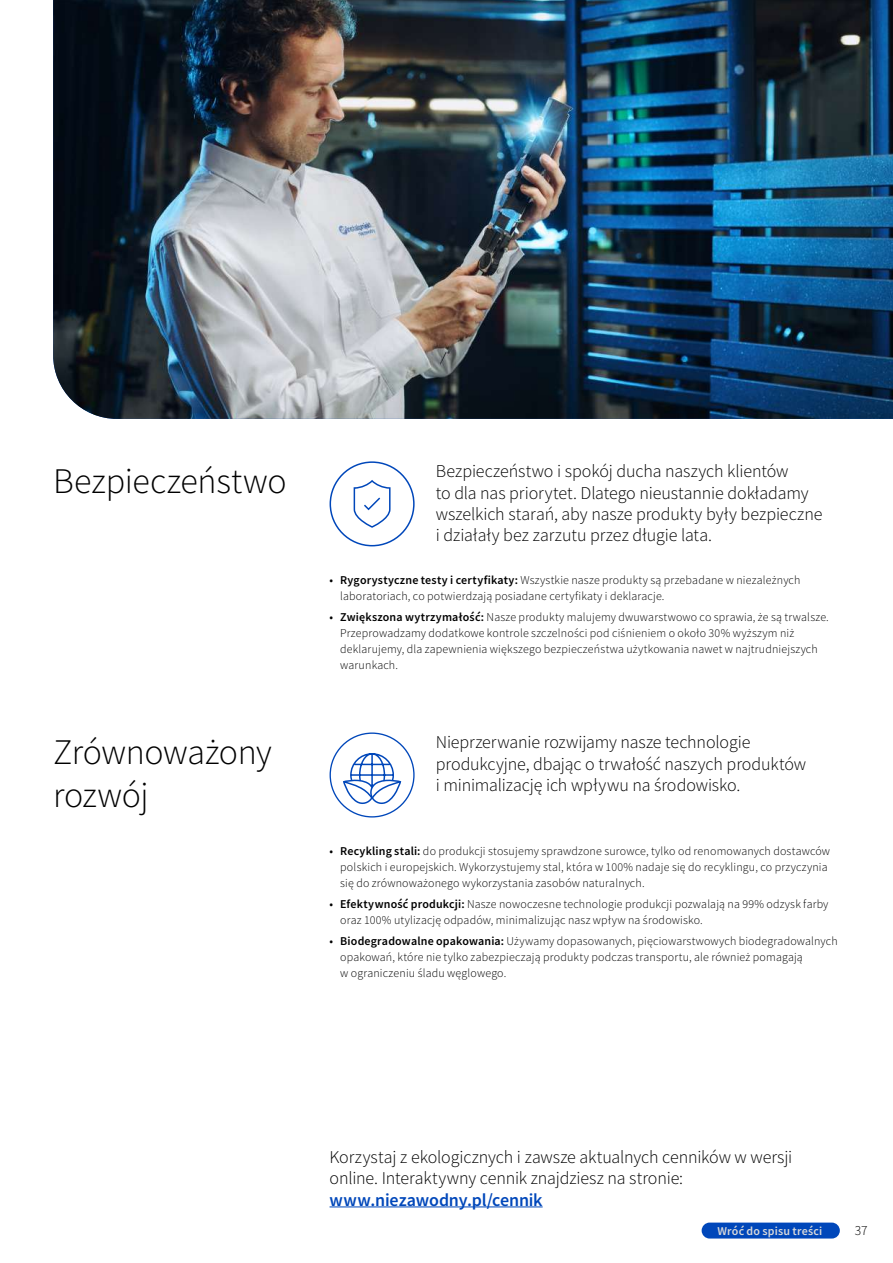
<style>
.page{position:relative;width:893px;height:1263px;background:#fff}
.page>*{position:absolute;margin:0;border:0;box-sizing:border-box;transform-origin:0 0}
.t1{font:36px/42.5px "Source Sans Variable";letter-spacing:-.01em;color:#000}
.t2{font:18px/21.3px "Source Sans Variable";letter-spacing:-.005em;color:#000}
.t3{font:18px "Source Sans Variable";letter-spacing:-.01em;color:#0047ba}
.t4{font:13.5px "Source Sans Variable";color:#000}
.t5{font:12px/15.9px "Source Sans Variable";letter-spacing:.015em;color:#000}
.t6{font:12px "Source Sans Variable";letter-spacing:.015em;color:#dadada}
.s1{font-family:"Source Sans Pro"}
</style>
<div class="page">
<img style="left:53px;top:0;width:840px;height:419px">
<div style="left:702px;top:1222px;width:138px;height:16px;background:#0047ba;border-radius:8px"></div>
<svg style="left:330px;top:732px;width:85px;height:85px"></svg>
<svg style="left:330px;top:461px;width:85px;height:85px"></svg>
<hr style="left:330px;top:1206px;width:213px;height:1px;background:#0047ba">
<h1 class="t1" style="left:53px;top:460px;width:235px">Bezpieczeństwo</h1>
<h1 class="t1" style="left:53px;top:731px;width:220px">Zrównoważony rozwój</h1>
<h2 class="t2" style="left:436px;top:461px;width:388px">Bezpieczeństwo i spokój ducha naszych klientów<br>to dla nas priorytet. Dlatego nieustannie dokładamy wszelkich starań, aby nasze produkty były bezpieczne i działały bez zarzutu przez długie lata.</h2>
<p class="t5" style="left:340px;top:572px;width:462px;text-indent:-11px"><span class="s1">•</span> Rygorystyczne testy i certyfikaty: Wszystkie nasze produkty są przebadane w niezależnych laboratoriach, co potwierdzają posiadane certyfikaty i deklaracje.</p>
<p class="t5" style="left:340px;top:609px;width:490px;text-indent:-11px"><span class="s1">•</span> Zwiększona wytrzymałość: Nasze produkty malujemy dwuwarstwowo co sprawia, że są trwalsze.<br>Przeprowadzamy dodatkowe kontrole szczelności pod ciśnieniem o około 30% wyższym niż deklarujemy, dla zapewnienia większego bezpieczeństwa użytkowania nawet w najtrudniejszych warunkach.</p>
<h2 class="t2" style="left:436px;top:732px;width:372px">Nieprzerwanie rozwijamy nasze technologie produkcyjne, dbając o trwałość naszych produktów i minimalizację ich wpływu na środowisko.</h2>
<p class="t5" style="left:340px;top:843px;width:491px;text-indent:-11px"><span class="s1">•</span> Recykling stali: do produkcji stosujemy sprawdzone surowce, tylko od renomowanych dostawców polskich i europejskich. Wykorzystujemy stal, która w 100% nadaje się do recyklingu, co przyczynia się do zrównoważonego wykorzystania zasobów naturalnych.</p>
<p class="t5" style="left:340px;top:896px;width:490px;text-indent:-11px"><span class="s1">•</span> Efektywność produkcji: Nasze nowoczesne technologie produkcji pozwalają na 99% odzysk farby oraz 100% utylizację odpadów, minimalizując nasz wpływ na środowisko.</p>
<p class="t5" style="left:340px;top:933px;width:499px;text-indent:-11px"><span class="s1">•</span> Biodegradowalne opakowania: Używamy dopasowanych, pięciowarstwowych biodegradowalnych opakowań, które nie tylko zabezpieczają produkty podczas transportu, ale również pomagają<br>w ograniczeniu śladu węglowego.</p>
<h2 class="t2" style="left:330px;top:1146px;width:464px">Korzystaj z ekologicznych i zawsze aktualnych cenników w wersji online. Interaktywny cennik znajdziesz na stronie:</h2>
<h2 class="t3" style="left:330px;top:1189px;width:215px">www.niezawodny.pl/cennik</h2>
<p class="t6" style="left:717px;top:1223px;width:106px">Wróć do spisu treści</p>
<p class="t4" style="left:855px;top:1222px;width:14px">37</p>
</div>
